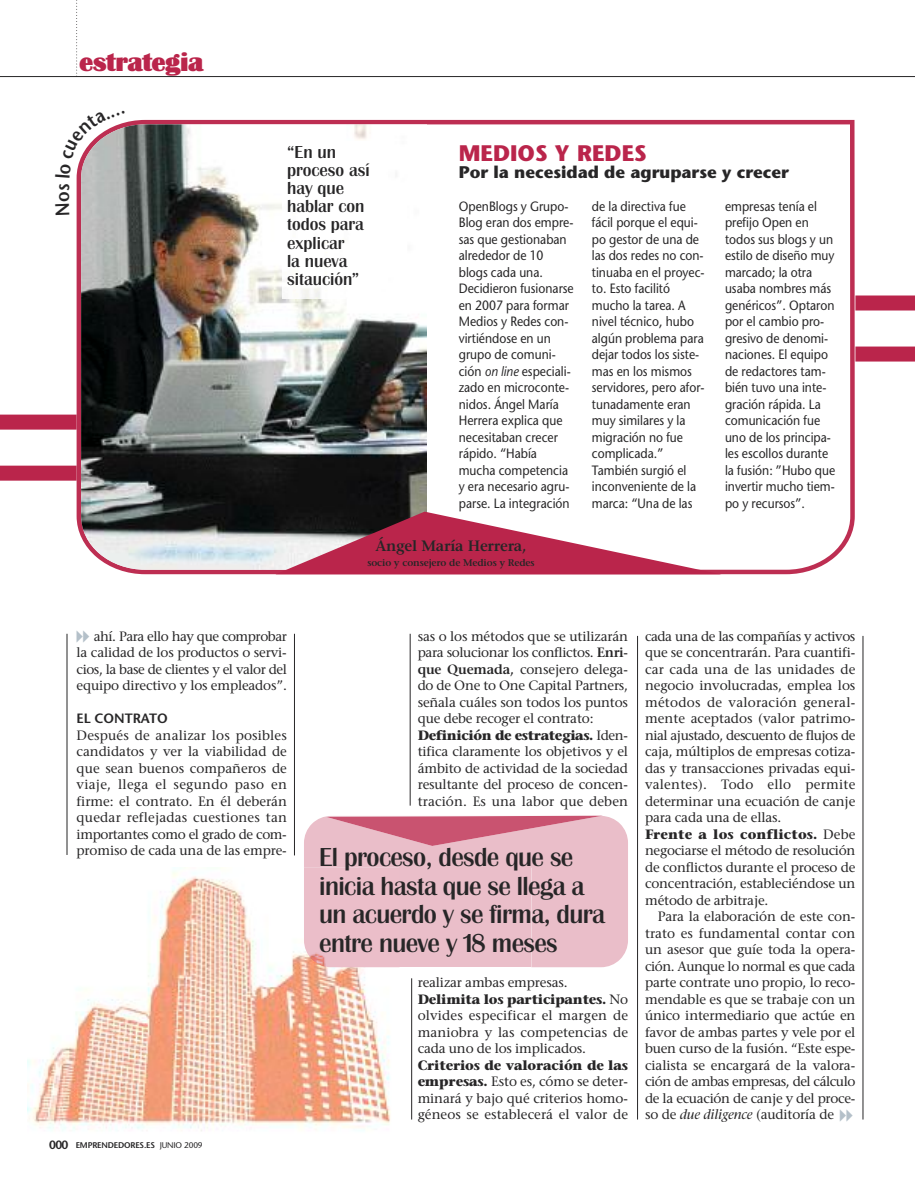
<style>
.page{position:relative;width:915px;height:1191px;background:#fff}
.page>*{position:absolute;margin:0;border:0;box-sizing:border-box;transform-origin:0 0}
.t1{font:27px/28.5px "Britannic";letter-spacing:-.025em;color:#272627}
.t2{font:27px "U Britannic";letter-spacing:-.02em;color:#ba254b}
.t3{font:700 22.5px "Stone Sans";color:#ba254b}
.t4{font:600 19.5px "Stone Sans";color:#272627;scale:.9 1}
.t5{font:18px/18px "Britannic";color:#272627}
.t6{font:700 16.8px "Stone Sans";color:#272627}
.t7{font:600 15px "Stone Serif";letter-spacing:-.015em;color:#272627}
.t8{font:13.5px/16.5px "Stone Serif";letter-spacing:-.01em;color:#272627;text-align:justify}
.t9{font:13.5px/16.5px "Stone Sans";color:#272627;scale:.9 1}
.t10{font:600 13.5px "Stone Sans";color:#272627}
.t11{font:600 9.75px "Stone Serif";letter-spacing:-.015em;color:#272627}
.t12{font:600 8.25px "Stone Sans";letter-spacing:-.025em;color:#272627}
.s1{font-style:italic}
.s2{font-size:12px}
.s3{font-weight:400}
.s4{font-weight:600}
.s5{font-weight:700}
</style>
<div class="page">
<img style="left:28px;top:872px;width:371px;height:259px">
<hr style="left:0;top:76px;width:914px;height:1px;background:#272627">
<svg style="left:76px;top:0;width:1px;height:76px"></svg>
<svg style="left:77px;top:120px;width:777px;height:454px"></svg>
<img style="left:81px;top:124px;width:345px;height:446px">
<svg style="left:275px;top:511px;width:446px;height:63px"></svg>
<div style="left:855px;top:295px;width:59px;height:15px;background:#ba254b"></div>
<div style="left:855px;top:346px;width:59px;height:15px;background:#ba254b"></div>
<hr style="left:67px;top:634px;width:1px;height:221px;background:#272627">
<hr style="left:294px;top:634px;width:1px;height:221px;background:#272627">
<hr style="left:411px;top:978px;width:1px;height:141px;background:#272627">
<hr style="left:409px;top:634px;width:1px;height:171px;background:#272627">
<hr style="left:637px;top:636px;width:1px;height:483px;background:#272627">
<hr style="left:862px;top:636px;width:1px;height:483px;background:#272627">
<img style="left:282px;top:142px;width:105px;height:156px">
<div style="left:304px;top:816px;width:323px;height:151px;background:#eabec9"></div>
<div style="left:399px;top:867px;width:132px;height:100px;background:#eabec9"></div>
<div style="left:304px;top:867px;width:95px;height:100px;background:#ebbec9"></div>
<svg style="left:326px;top:815px;width:276px;height:31px;background:#db8da0"></svg>
<div style="left:0;top:414px;width:77px;height:15px;background:#ba254b"></div>
<div style="left:0;top:465px;width:77px;height:15px;background:#ba254b"></div>
<svg style="left:76px;top:120px;width:49px;height:58px"></svg>
<h1 class="t2" style="left:79px;top:53px;width:126px">estrategia</h1>
<h3 class="t4" style="left:55px;top:202px;width:13px;rotate:-90deg">o</h3>
<h3 class="t5" style="left:287px;top:145px;width:84px">“En un proceso así hay que hablar con todos para explicar<br>la nueva sitaución”</h3>
<h2 class="t3" style="left:458px;top:145px;width:189px">MEDIOS Y REDES</h2>
<p class="t6" style="left:458px;top:166px;width:331px">Por la necesidad de agruparse y crecer</p>
<p class="t9" style="left:458px;top:199px;width:129px">OpenBlogs y Grupo-<br>Blog eran dos empre&shy;sas que gestionaban alrededor de 10 blogs cada una.<br>Decidieron fusionarse en 2007 para formar<br>Medios y Redes con&shy;virtiéndose en un grupo de comuni&shy;ción <span class="s1">on line</span> especiali&shy;zado en microconte&shy;nidos. Ángel María<br>Herrera explica que necesitaban crecer rápido. “Había mucha competencia y era necesario agru&shy;parse. La integración</p>
<p class="t9" style="left:591px;top:199px;width:127px">de la directiva fue fácil porque el equi&shy;po gestor de una de las dos redes no con&shy;tinuaba en el proyec&shy;to. Esto facilitó mucho la tarea. A nivel técnico, hubo algún problema para dejar todos los siste&shy;mas en los mismos servidores, pero afor&shy;tunadamente eran muy similares y la migración no fue complicada.”<br>También surgió el inconveniente de la marca: “Una de las</p>
<p class="t9" style="left:724px;top:199px;width:124px">empresas tenía el prefijo Open en todos sus blogs y un estilo de diseño muy marcado; la otra usaba nombres más genéricos”. Optaron por el cambio pro&shy;gresivo de denomi&shy;naciones. El equipo de redactores tam&shy;bién tuvo una inte&shy;gración rápida. La comunicación fue uno de los principa&shy;les escollos durante la fusión: ”Hubo que invertir mucho tiem&shy;po y recursos”.</p>
<p class="t7" style="left:375px;top:540px;width:153px">Ángel María Herrera,</p>
<p class="t11" style="left:367px;top:559px;width:169px">socio y consejero de Medios y Redes</p>
<p class="t8" style="left:77px;top:629px;width:212px;text-indent:17px">ahí. Para ello hay que comprobar la calidad de los productos o servi&shy;cios, la base de clientes y el valor del equipo directivo y los empleados”.</p>
<p class="t10" style="left:77px;top:713px;width:93px">EL CONTRATO</p>
<p class="t8" style="left:77px;top:728px;width:212px">Después de analizar los posibles candidatos y ver la viabilidad de que sean buenos compañeros de viaje, llega el segundo paso en firme: el contrato. En él deberán quedar reflejadas cuestiones tan importantes como el grado de com&shy;promiso de cada una de las empre-</p>
<p class="t12" style="left:49px;top:1142px;width:155px"><span class="s2">000</span> EMPRENDEDORES.ES <span class="s3">JUNIO 2009</span></p>
<p class="t8" style="left:417px;top:629px;width:212px;text-align:left">sas o los métodos que se utilizarán para solucionar los conflictos. <span class="s4">Enri&shy;que Quemada,</span> consejero delega&shy;do de One to One Capital Partners, señala cuáles son todos los puntos que debe recoger el contrato:<br><span class="s5">Definición de estrategias.</span> Iden&shy;tifica claramente los objetivos y el ámbito de actividad de la sociedad resultante del proceso de concen&shy;tración. Es una labor que deben</p>
<h1 class="t1" style="left:319px;top:845px;width:287px">El proceso, desde que se inicia hasta que se llega a un acuerdo y se firma, dura entre nueve y 18 meses</h1>
<p class="t8" style="left:417px;top:975px;width:212px;text-align:left">realizar ambas empresas.<br><span class="s5">Delimita los participantes.</span> No olvides especificar el margen de maniobra y las competencias de cada uno de los implicados.</p>
<p class="t8" style="left:417px;top:1058px;width:212px"><span class="s5">Criterios de valoración de las empresas.</span> Esto es, cómo se deter&shy;minará y bajo qué criterios homo&shy;géneos se establecerá el valor de</p>
<p class="t8" style="left:644px;top:629px;width:212px;text-align:left">cada una de las compañías y activos que se concentrarán. Para cuantifi&shy;car cada una de las unidades de negocio involucradas, emplea los métodos de valoración general&shy;mente aceptados (valor patrimo&shy;nial ajustado, descuento de flujos de caja, múltiplos de empresas cotiza&shy;das y transacciones privadas equi&shy;valentes). Todo ello permite determinar una ecuación de canje para cada una de ellas.<br><span class="s5">Frente a los conflictos.</span> Debe negociarse el método de resolución de conflictos durante el proceso de concentración, estableciéndose un método de arbitraje.</p>
<p class="t8" style="left:644px;top:909px;width:212px;text-indent:13px">Para la elaboración de este con&shy;trato es fundamental contar con un asesor que guíe toda la opera&shy;ción. Aunque lo normal es que cada parte contrate uno propio, lo reco&shy;mendable es que se trabaje con un único intermediario que actúe en favor de ambas partes y vele por el buen curso de la fusión. “Este espe&shy;cialista se encargará de la valora&shy;ción de ambas empresas, del cálculo de la ecuación de canje y del proce&shy;so de <span class="s1">due diligence</span> (auditoría de</p>
</div>
